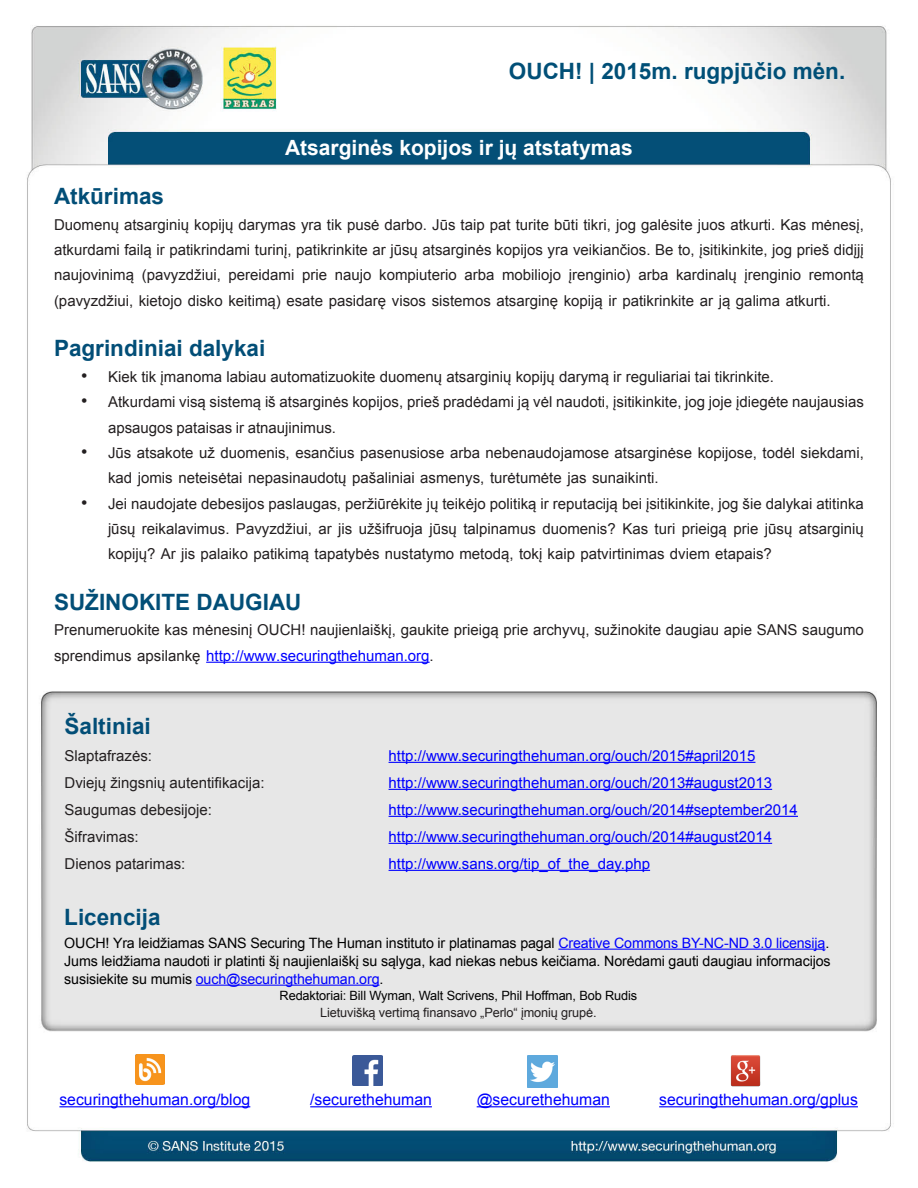
<style>
.page{position:relative;width:918px;height:1188px;background:#fff}
.page>*{position:absolute;margin:0;border:0;box-sizing:border-box;transform-origin:0 0}
.MainText{font:700 22.5px "Arial";color:#024e77}
.t1{font:700 22.5px "Arial";color:#004f77}
.t2{font:700 21px "Arial";color:#fff}
.t3{font:18px "Arial";color:#231f20}
.t4{font:15.75px "Arial";color:#00f}
.MainText-2{font:15px/25.3px "Arial";color:#231f20}
.t5{font:15px "Arial";color:#00f}
.t6{font:14.25px/18px "Arial";letter-spacing:-.01em;color:#000}
.t7{font:12.75px "Arial";letter-spacing:-.01em;color:#000}
.t8{font:12.75px "Arial";letter-spacing:-.01em;color:#231f20}
.s1{color:#00f}
</style>
<div class="page">
<img style="left:27px;top:26px;width:864px;height:1136px">
<hr style="left:206px;top:662px;width:224px;height:1px;background:#00f">
<hr style="left:558px;top:949px;width:267px;height:1px;background:#00f">
<hr style="left:196px;top:985px;width:183px;height:1px;background:#00f">
<hr style="left:389px;top:762px;width:366px;height:1px;background:#00f">
<hr style="left:389px;top:789px;width:383px;height:1px;background:#00f">
<hr style="left:389px;top:816px;width:409px;height:1px;background:#00f">
<hr style="left:389px;top:843px;width:383px;height:1px;background:#00f">
<hr style="left:389px;top:870px;width:261px;height:1px;background:#00f">
<img style="left:135px;top:1054px;width:30px;height:30px">
<hr style="left:59px;top:1106px;width:191px;height:1px;background:#00f">
<img style="left:353px;top:1055px;width:29px;height:30px">
<hr style="left:310px;top:1106px;width:122px;height:1px;background:#00f">
<img style="left:527px;top:1055px;width:30px;height:32px">
<hr style="left:477px;top:1106px;width:133px;height:1px;background:#00f">
<img style="left:730px;top:1054px;width:30px;height:32px">
<hr style="left:659px;top:1106px;width:199px;height:1px;background:#00f">
<h1 class="t1" style="left:509px;top:56px;width:338px">OUCH! | 2015m. rugpjūčio mėn.</h1>
<h2 class="t2" style="left:285px;top:134px;width:349px">Atsarginės kopijos ir jų atstatymas</h2>
<p class="MainText" style="left:54px;top:181px;width:112px">Atkūrimas</p>
<p class="MainText-2" style="left:54px;top:212px;width:811px;text-align:right">Duomenų atsarginių kopijų darymas yra tik pusė darbo. Jūs taip pat turite būti tikri, jog galėsite juos atkurti. Kas mėnesį, atkurdami failą ir patikrindami turinį, patikrinkite ar jūsų atsarginės kopijos yra veikiančios. Be to, įsitikinkite, jog prieš didįjį remontą</p>
<p class="MainText-2" style="left:142px;top:263px;width:81px">(pavyzdžiui,</p>
<p class="MainText-2" style="left:569px;top:263px;width:63px">įrenginio)</p>
<p class="MainText-2" style="left:54px;top:263px;width:778px">naujovinimą<br>(pavyzdžiui, kietojo disko keitimą) esate pasidarę visos sistemos atsarginę kopiją ir patikrinkite ar ją galima atkurti.</p>
<p class="MainText" style="left:54px;top:334px;width:213px">Pagrindiniai dalykai</p>
<p class="MainText-2" style="left:108px;top:364px;width:668px">Kiek tik įmanoma labiau automatizuokite duomenų atsarginių kopijų darymą ir reguliariai tai tikrinkite.</p>
<p class="MainText-2" style="left:229px;top:263px;width:67px">pereidami</p>
<p class="MainText-2" style="left:302px;top:263px;width:27px">prie</p>
<p class="MainText-2" style="left:335px;top:263px;width:38px">naujo</p>
<p class="MainText-2" style="left:379px;top:263px;width:79px">kompiuterio</p>
<p class="MainText-2" style="left:464px;top:263px;width:32px">arba</p>
<p class="MainText-2" style="left:502px;top:263px;width:61px">mobiliojo</p>
<p class="MainText-2" style="left:638px;top:263px;width:32px">arba</p>
<p class="MainText-2" style="left:676px;top:263px;width:62px">kardinalų</p>
<p class="MainText-2" style="left:745px;top:263px;width:58px">įrenginio</p>
<p class="t3" style="left:81px;top:364px;width:8px">•</p>
<p class="t3" style="left:81px;top:389px;width:8px">•</p>
<p class="t3" style="left:81px;top:440px;width:8px">•</p>
<p class="t3" style="left:81px;top:490px;width:8px">•</p>
<p class="MainText-2" style="left:108px;top:389px;width:757px">Atkurdami visą sistemą iš atsarginės kopijos, prieš pradėdami ją vėl naudoti, įsitikinkite, jog joje įdiegėte naujausias</p>
<p class="MainText-2" style="left:108px;top:415px;width:230px">apsaugos pataisas ir atnaujinimus.</p>
<p class="MainText-2" style="left:108px;top:440px;width:757px">Jūs atsakote už duomenis, esančius pasenusiose arba nebenaudojamose atsarginėse kopijose, todėl siekdami,</p>
<p class="MainText-2" style="left:108px;top:465px;width:552px">kad jomis neteisėtai nepasinaudotų pašaliniai asmenys, turėtumėte jas sunaikinti.</p>
<p class="MainText-2" style="left:108px;top:491px;width:757px">Jei naudojate debesijos paslaugas, peržiūrėkite jų teikėjo politiką ir reputaciją bei įsitikinkite, jog šie dalykai atitinka</p>
<p class="MainText-2" style="left:108px;top:516px;width:757px">jūsų reikalavimus. Pavyzdžiui, ar jis užšifruoja jūsų talpinamus duomenis? Kas turi prieigą prie jūsų atsarginių kopijų? Ar jis palaiko patikimą tapatybės nustatymo metodą, tokį kaip patvirtinimas dviem etapais?</p>
<p class="MainText" style="left:54px;top:587px;width:249px">SUŽINOKITE DAUGIAU</p>
<p class="MainText-2" style="left:54px;top:618px;width:811px">Prenumeruokite kas mėnesinį OUCH! naujienlaiškį, gaukite prieigą prie archyvų, sužinokite daugiau apie SANS saugumo sprendimus apsilankę <span class="s1">http://www.securingthehuman.org</span>.</p>
<p class="MainText" style="left:65px;top:711px;width:88px">Šaltiniai</p>
<p class="MainText-2" style="left:65px;top:743px;width:89px">Slaptafrazės:</p>
<p class="t5" style="left:389px;top:746px;width:368px">http://www.securingthehuman.org/ouch/2015#april2015</p>
<p class="MainText-2" style="left:65px;top:770px;width:202px">Dviejų žingsnių autentifikacija:</p>
<p class="t5" style="left:389px;top:773px;width:385px">http://www.securingthehuman.org/ouch/2013#august2013</p>
<p class="MainText-2" style="left:65px;top:797px;width:149px">Saugumas debesijoje:</p>
<p class="t5" style="left:389px;top:800px;width:411px">http://www.securingthehuman.org/ouch/2014#september2014</p>
<p class="MainText-2" style="left:65px;top:824px;width:76px">Šifravimas:</p>
<p class="t5" style="left:389px;top:827px;width:385px">http://www.securingthehuman.org/ouch/2014#august2014</p>
<p class="MainText-2" style="left:65px;top:851px;width:122px">Dienos patarimas:</p>
<p class="t5" style="left:389px;top:854px;width:263px">http://www.sans.org/tip_of_the_day.php</p>
<p class="MainText" style="left:64px;top:902px;width:98px">Licencija</p>
<p class="t6" style="left:64px;top:934px;width:767px">OUCH! Yra leidžiamas SANS Securing The Human instituto ir platinamas pagal <span class="s1">Creative Commons BY-NC-ND 3.0 licensiją</span>.</p>
<p class="t6" style="left:64px;top:952px;width:768px">Jums leidžiama naudoti ir platinti šį naujienlaiškį su sąlyga, kad niekas nebus keičiama. Norėdami gauti daugiau informacijos susisiekite su mumis <span class="s1">ouch@securingthehuman.org</span>.</p>
<p class="t7" style="left:280px;top:987px;width:359px">Redaktoriai: Bill Wyman, Walt Scrivens, Phil Hoffman, Bob Rudis</p>
<p class="t8" style="left:320px;top:1004px;width:278px">Lietuvišką vertimą finansavo „Perlo“ įmonių grupė.</p>
<p class="t4" style="left:59px;top:1089px;width:192px">securingthehuman.org/blog</p>
<p class="t4" style="left:310px;top:1089px;width:123px">/securethehuman</p>
<p class="t4" style="left:477px;top:1089px;width:135px">@securethehuman</p>
<p class="t4" style="left:659px;top:1089px;width:200px">securingthehuman.org/gplus</p>
</div>
